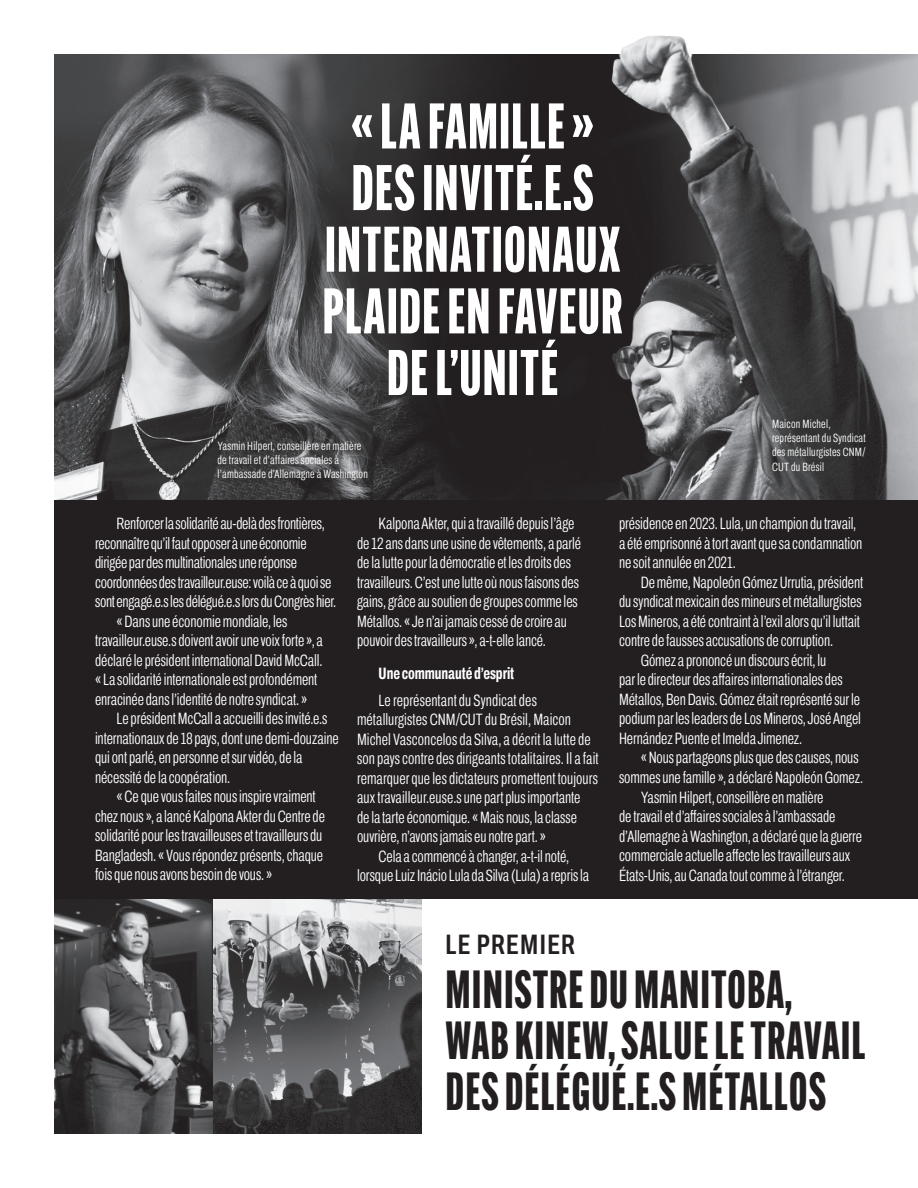
<style>
.page{position:relative;width:918px;height:1188px;background:#fff}
.page>*{position:absolute;margin:0;border:0;box-sizing:border-box;transform-origin:0 0}
.t1{font:800 63px/61.7px "Alternate Gothic Comp ATF";letter-spacing:.03em;color:#fff;text-align:center;scale:.95 1}
.t2{font:800 52.5px/51px "Alternate Gothic Comp ATF";letter-spacing:.03em;color:#231f20;scale:.95 1}
.t3{font:600 extra-condensed 28.2px "Archivo";letter-spacing:.05em;color:#231f20}
.t4{font:300 extra-condensed 16.5px/19.5px "Archivo";letter-spacing:-.005em;color:#fff}
.t5{font:700 extra-condensed 16.5px "Archivo";letter-spacing:-.005em;color:#fff}
.t6{font:300 extra-condensed 12px/14.4px "Archivo";letter-spacing:.02em;color:#fff}
</style>
<div class="page">
<img style="left:54px;top:54px;width:302px;height:446px">
<img style="left:356px;top:54px;width:562px;height:446px">
<img style="left:54px;top:899px;width:368px;height:235px">
<div style="left:54px;top:500px;width:864px;height:399px;background:#231f20"></div>
<img style="left:612px;top:36px;width:117px;height:101px">
<div style="left:215px;top:440px;width:156px;height:48px;background:#231f20;opacity:.8"></div>
<h1 class="t1" style="left:323px;top:95px;width:317px">« LA FAMILLE »<br>DES INVITÉ.E.S<br>INTERNATIONAUX<br>PLAIDE EN FAVEUR<br>DE L’UNITÉ</h1>
<p class="t6" style="left:218px;top:438px;width:152px">Yasmin Hilpert, conseillère en matière de travail et d’affaires sociales à l’ambassade d’Allemagne à Washington</p>
<p class="t6" style="left:772px;top:416px;width:95px">Maicon Michel, représentant du Syndicat des métallurgistes CNM/<br>CUT du Brésil</p>
<p class="t4" style="left:117px;top:514px;width:210px">Renforcer la solidarité au-delà des frontières,</p>
<p class="t4" style="left:95px;top:533px;width:213px">reconnaître qu’il faut opposer à une économie</p>
<p class="t4" style="left:95px;top:553px;width:203px">dirigée par des multinationales une réponse</p>
<p class="t4" style="left:95px;top:572px;width:238px">coordonnées des travailleur.euse: voilà ce à quoi se</p>
<p class="t4" style="left:95px;top:592px;width:243px">sont engagé.e.s les délégué.e.s lors du Congrès hier.</p>
<p class="t4" style="left:117px;top:611px;width:172px">« Dans une économie mondiale, les</p>
<p class="t4" style="left:95px;top:631px;width:229px">travailleur.euse.s doivent avoir une voix forte », a</p>
<p class="t4" style="left:95px;top:650px;width:229px">déclaré le président international David McCall.</p>
<p class="t4" style="left:95px;top:670px;width:224px">« La solidarité internationale est profondément</p>
<p class="t4" style="left:95px;top:689px;width:214px">enracinée dans l’identité de notre syndicat. »</p>
<p class="t4" style="left:117px;top:709px;width:212px">Le président McCall a accueilli des invité.e.s</p>
<p class="t4" style="left:95px;top:728px;width:245px">internationaux de 18 pays, dont une demi-douzaine</p>
<p class="t4" style="left:95px;top:748px;width:209px">qui ont parlé, en personne et sur vidéo, de la</p>
<p class="t4" style="left:95px;top:767px;width:137px">nécessité de la coopération.</p>
<p class="t4" style="left:117px;top:787px;width:201px">« Ce que vous faites nous inspire vraiment</p>
<p class="t4" style="left:95px;top:806px;width:232px">chez nous », a lancé Kalpona Akter du Centre de</p>
<p class="t4" style="left:95px;top:826px;width:229px">solidarité pour les travailleuses et travailleurs du</p>
<p class="t4" style="left:95px;top:845px;width:230px">Bangladesh. « Vous répondez présents, chaque</p>
<p class="t4" style="left:95px;top:865px;width:179px">fois que nous avons besoin de vous. »</p>
<p class="t4" style="left:357px;top:514px;width:226px;text-indent:22px">Kalpona Akter, qui a travaillé depuis l’âge de 12 ans dans une usine de vêtements, a parlé de la lutte pour la démocratie et les droits des travailleurs. C’est une lutte où nous faisons des gains, grâce au soutien de groupes comme les Métallos. « Je n’ai jamais cessé de croire au pouvoir des travailleurs », a-t-elle lancé.</p>
<p class="t5" style="left:379px;top:661px;width:137px">Une communauté d’esprit</p>
<p class="t4" style="left:379px;top:690px;width:160px">Le représentant du Syndicat des</p>
<p class="t4" style="left:357px;top:710px;width:215px">métallurgistes CNM/CUT du Brésil, Maicon</p>
<p class="t4" style="left:357px;top:729px;width:235px">Michel Vasconcelos da Silva, a décrit la lutte de</p>
<p class="t4" style="left:357px;top:749px;width:243px">son pays contre des dirigeants totalitaires. Il a fait</p>
<p class="t4" style="left:357px;top:768px;width:242px">remarquer que les dictateurs promettent toujours</p>
<p class="t4" style="left:357px;top:788px;width:225px">aux travailleur.euse.s une part plus importante</p>
<p class="t4" style="left:357px;top:807px;width:222px">de la tarte économique. « Mais nous, la classe</p>
<p class="t4" style="left:357px;top:827px;width:190px">ouvrière, n’avons jamais eu notre part. »</p>
<p class="t4" style="left:379px;top:846px;width:192px">Cela a commencé à changer, a-t-il noté,</p>
<p class="t4" style="left:357px;top:866px;width:234px">lorsque Luiz Inácio Lula da Silva (Lula) a repris la</p>
<p class="t4" style="left:619px;top:514px;width:245px">présidence en 2023. Lula, un champion du travail, a été emprisonné à tort avant que sa condamnation ne soit annulée en 2021.</p>
<p class="t4" style="left:641px;top:573px;width:224px">De même, Napoleón Gómez Urrutia, président</p>
<p class="t4" style="left:619px;top:592px;width:244px">du syndicat mexicain des mineurs et métallurgistes</p>
<p class="t4" style="left:619px;top:612px;width:242px">Los Mineros, a été contraint à l’exil alors qu’il luttait</p>
<p class="t4" style="left:619px;top:631px;width:216px">contre de fausses accusations de corruption.</p>
<p class="t4" style="left:641px;top:651px;width:187px">Gómez a prononcé un discours écrit, lu</p>
<p class="t4" style="left:619px;top:670px;width:225px">par le directeur des affaires internationales des</p>
<p class="t4" style="left:619px;top:690px;width:242px">Métallos, Ben Davis. Gómez était représenté sur le</p>
<p class="t4" style="left:619px;top:709px;width:243px">podium par les leaders de Los Mineros, José Angel</p>
<p class="t4" style="left:619px;top:729px;width:185px">Hernández Puente et Imelda Jimenez.</p>
<p class="t4" style="left:641px;top:748px;width:219px">« Nous partageons plus que des causes, nous</p>
<p class="t4" style="left:619px;top:768px;width:246px">sommes une famille », a déclaré Napoleón Gomez.</p>
<p class="t4" style="left:641px;top:787px;width:184px">Yasmin Hilpert, conseillère en matière</p>
<p class="t4" style="left:619px;top:807px;width:218px">de travail et d’affaires sociales à l’ambassade</p>
<p class="t4" style="left:619px;top:826px;width:245px">d’Allemagne à Washington, a déclaré que la guerre</p>
<p class="t4" style="left:619px;top:846px;width:233px">commerciale actuelle affecte les travailleurs aux</p>
<p class="t4" style="left:619px;top:865px;width:227px">États-Unis, au Canada tout comme à l’étranger.</p>
<h3 class="t3" style="left:446px;top:923px;width:131px">LE PREMIER</h3>
<h2 class="t2" style="left:446px;top:964px;width:443px">MINISTRE DU MANITOBA,<br>WAB KINEW, SALUE LE TRAVAIL<br>DES DÉLÉGUÉ.E.S MÉTALLOS</h2>
</div>
